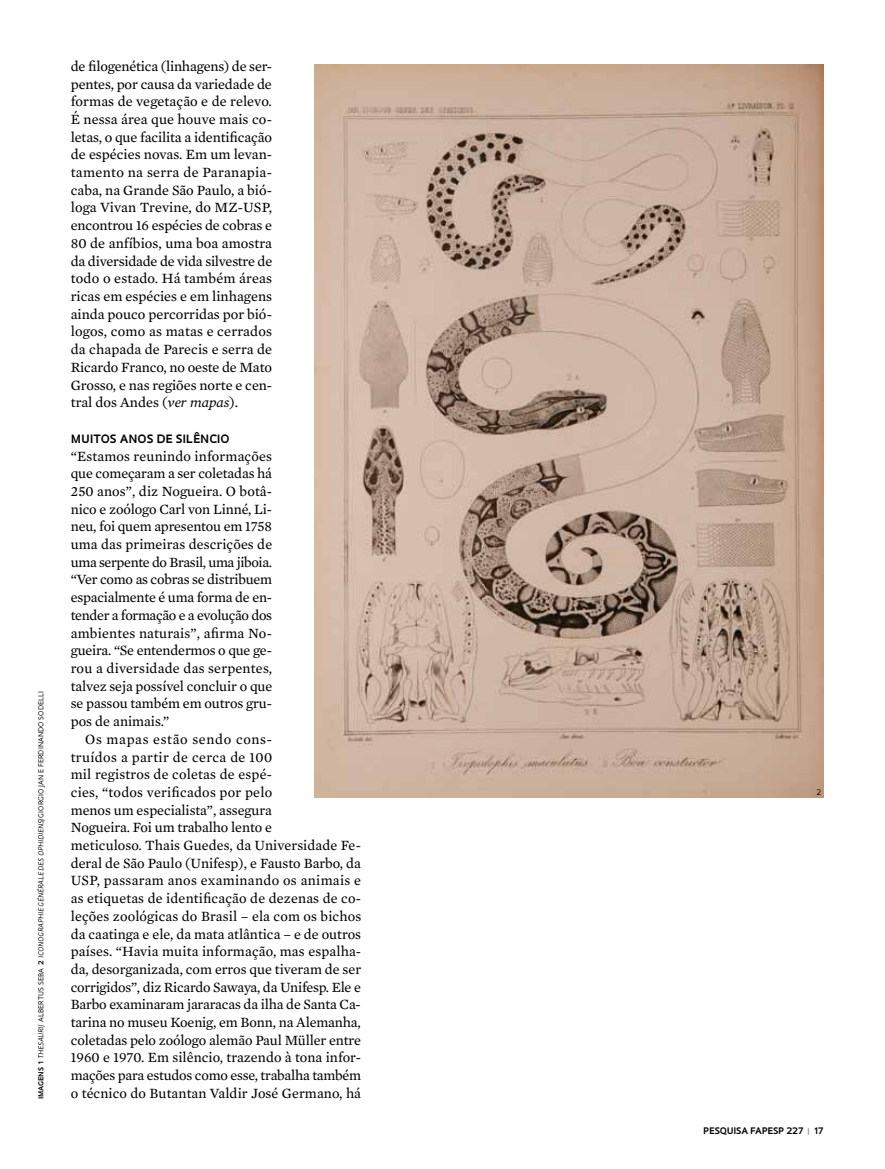
<style>
.page{position:relative;width:885px;height:1169px;background:#fff}
.page>*{position:absolute;margin:0;border:0;box-sizing:border-box;transform-origin:0 0}
.t1{font:14.4px/17.7px "Mercury Text G2";color:#000;text-align:justify}
.t2{font:700 11.25px "Oculum";letter-spacing:.03em;color:#000}
.t3{font:700 8.7px "Oculum";letter-spacing:.015em;color:#000}
.t4{font:7.35px "Oculum";color:#000}
.t5{font:6.75px "Oculum";letter-spacing:.015em;color:#000}
.s1{font-weight:700}
.s2{font-style:italic}
.s3{color:#939598}
</style>
<div class="page">
<img style="left:315px;top:64px;width:508px;height:733px">
<p class="t5" style="left:37px;top:1098px;width:408px;rotate:-90deg"><span class="s1">IMAGENS 1</span> <span class="s2">thesauri</span>/ alb ertus seba <span class="s1">2</span> <span class="s2">Iconographie générale des ophidiens</span>/Gi orgi o Jan e Ferdi nando sodelli</p>
<p class="t1" style="left:71px;top:56px;width:203px">de filogenética (linhagens) de ser&shy;pentes, por causa da variedade de formas de vegetação e de relevo.<br>É nessa área que houve mais co&shy;letas, o que facilita a identificação de espécies novas. Em um levan&shy;tamento na serra de Paranapia&shy;caba, na Grande São Paulo, a bió&shy;loga Vivan Trevine, do MZ-USP, encontrou 16 espécies de cobras e 80 de anfíbios, uma boa amostra da diversidade de vida silvestre de todo o estado. Há também áreas ricas em espécies e em linhagens ainda pouco percorridas por bió&shy;logos, como as matas e cerrados da chapada de Parecis e serra de Ricardo Franco, no oeste de Mato Grosso, e nas regiões norte e cen&shy;tral dos Andes (<span class="s2">ver mapas</span>).</p>
<p class="t2" style="left:71px;top:431px;width:8px">MUI</p>
<p class="t2" style="left:94px;top:431px;width:137px">TOS ANOS DE SI LÊNCIO</p>
<p class="t1" style="left:71px;top:446px;width:203px">“Estamos reunindo informações que começaram a ser coletadas há 250 anos”, diz Nogueira. O botâ&shy;nico e zoólogo Carl von Linné, Li&shy;neu, foi quem apresentou em 1758 uma das primeiras descrições de uma serpente do Brasil, uma jiboia. “Ver como as cobras se distribuem espacialmente é uma forma de en&shy;tender a formação e a evolução dos ambientes naturais”, afirma No&shy;gueira. “Se entendermos o que ge&shy;rou a diversidade das serpentes, talvez seja possível concluir o que se passou também em outros gru&shy;pos de animais.”</p>
<p class="t1" style="left:71px;top:729px;width:292px;text-align:left;text-indent:14px">Os mapas estão sendo cons-<br>truídos a partir de cerca de 100<br>mil registros de coletas de espé-<br>cies, “todos verificados por pelo<br>menos um especialista”, assegura<br>Nogueira. Foi um trabalho lento e<br>meticuloso. Thais Guedes, da Universidade Fe&shy;deral de São Paulo (Unifesp), e Fausto Barbo, da USP, passaram anos examinando os animais e as etiquetas de identificação de dezenas de co&shy;leções zoológicas do Brasil – ela com os bichos da caatinga e ele, da mata atlântica – e de outros países. “Havia muita informação, mas espalha&shy;da, desorganizada, com erros que tiveram de ser corrigidos”, diz Ricardo Sawaya, da Unifesp. Ele e Barbo examinaram jararacas da ilha de Santa Ca&shy;tarina no museu Koenig, em Bonn, na Alemanha, coletadas pelo zoólogo alemão Paul Müller entre 1960 e 1970. Em silêncio, trazendo à tona infor&shy;mações para estudos como esse, trabalha também o técnico do Butantan Valdir José Germano, há</p>
<p class="t4" style="left:817px;top:787px;width:6px">2</p>
<p class="t3" style="left:703px;top:1124px;width:121px">PESQUISA FAPESP 227 <span class="s3">|</span> 17</p>
</div>
